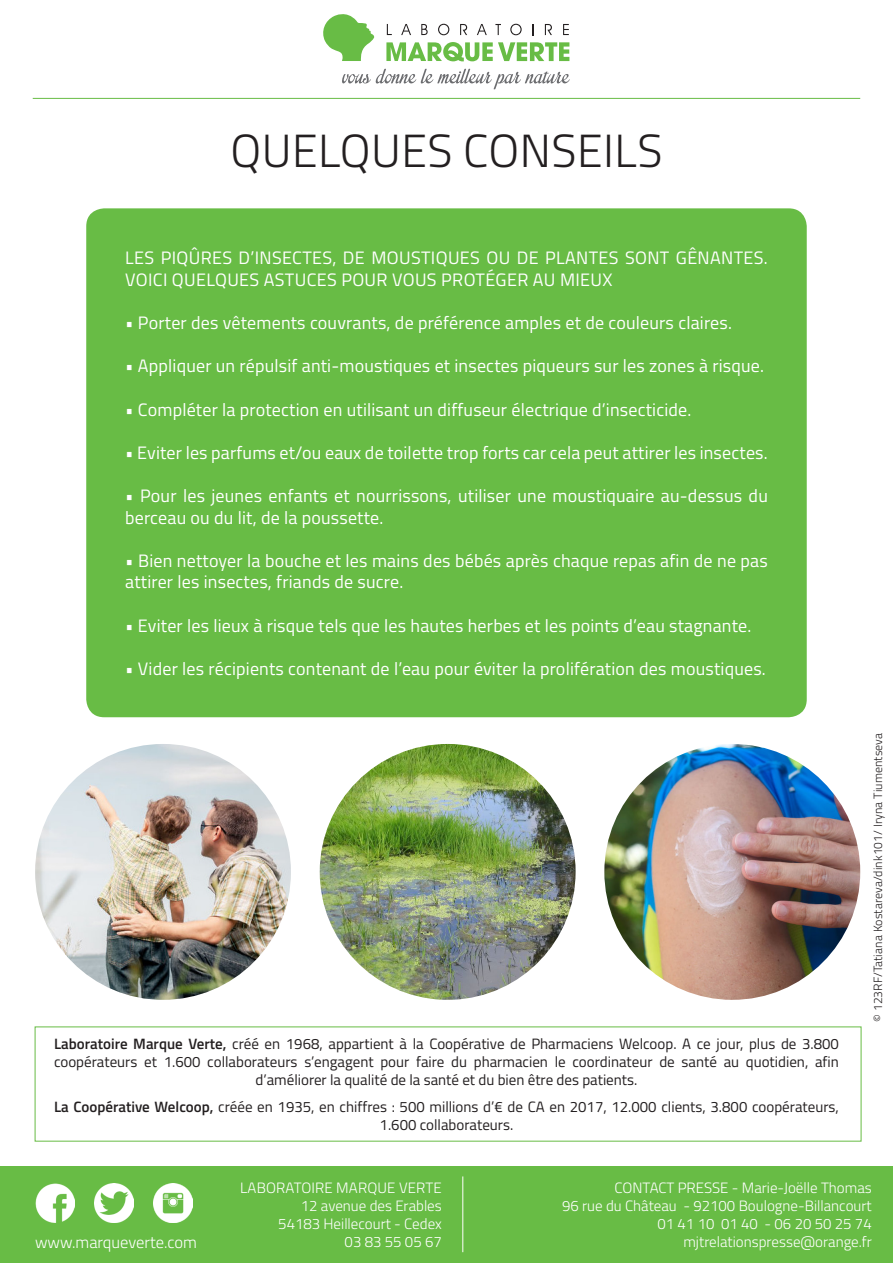
<style>
.page{position:relative;width:893px;height:1263px;background:#fff}
.page>*{position:absolute;margin:0;border:0;box-sizing:border-box;transform-origin:0 0}
.t1{font:300 46.5px "Titillium";letter-spacing:.01em;color:#231f20}
.t2{font:18px/21.6px "Titillium";letter-spacing:.01em;color:#fff}
.t3{font:300 16.5px "Titillium";color:#fff}
.t4{font:15px/18px "Titillium";color:#231f20;text-align:center}
.t5{font:300 15px "Titillium";color:#fff}
.t6{font:300 12px "Titillium";letter-spacing:.01em;color:#231f20}
.s1{font-weight:600}
</style>
<div class="page">
<div style="left:0;top:1166px;width:893px;height:97px;background:#68bc45"></div>
<img style="left:35px;top:1183px;width:40px;height:40px">
<img style="left:94px;top:1183px;width:40px;height:40px">
<img style="left:153px;top:1183px;width:40px;height:40px">
<hr style="left:462px;top:1176px;width:1px;height:76px;background:#fff">
<hr style="left:33px;top:98px;width:827px;height:1px;background:#68bc45">
<svg style="left:386px;top:42px;width:183px;height:19px"></svg>
<svg style="left:323px;top:14px;width:51px;height:47px"></svg>
<svg style="left:387px;top:24px;width:5px;height:11px"></svg>
<svg style="left:401px;top:24px;width:10px;height:11px"></svg>
<svg style="left:421px;top:24px;width:7px;height:11px"></svg>
<svg style="left:438px;top:24px;width:11px;height:11px"></svg>
<svg style="left:460px;top:24px;width:7px;height:11px"></svg>
<svg style="left:477px;top:24px;width:10px;height:11px"></svg>
<svg style="left:495px;top:24px;width:6px;height:11px"></svg>
<svg style="left:510px;top:24px;width:12px;height:11px"></svg>
<svg style="left:532px;top:24px;width:2px;height:11px"></svg>
<svg style="left:545px;top:24px;width:7px;height:11px"></svg>
<svg style="left:563px;top:24px;width:6px;height:11px"></svg>
<svg style="left:342px;top:68px;width:228px;height:22px"></svg>
<div style="left:86px;top:208px;width:721px;height:509px;background:#68bc45;border-radius:18px"></div>
<img style="left:35px;top:744px;width:256px;height:256px;border-radius:128px">
<img style="left:320px;top:744px;width:256px;height:256px;border-radius:127px">
<img style="left:604px;top:744px;width:256px;height:256px;border-radius:128px">
<p class="t1" style="left:230px;top:117px;width:434px">QUELQUES CONSEILS</p>
<p class="t2" style="left:125px;top:246px;width:644px">LES PIQÛRES D’INSECTES, DE MOUSTIQUES OU DE PLANTES SONT GÊNANTES.<br>VOICI QUELQUES ASTUCES POUR VOUS PROTÉGER AU MIEUX</p>
<p class="t2" style="left:125px;top:311px;width:608px">• Porter des vêtements couvrants, de préférence amples et de couleurs claires.</p>
<p class="t2" style="left:125px;top:354px;width:640px">• Appliquer un répulsif anti-moustiques et insectes piqueurs sur les zones à risque.</p>
<p class="t2" style="left:125px;top:398px;width:568px">• Compléter la protection en utilisant un diffuseur électrique d’insecticide.</p>
<p class="t2" style="left:125px;top:441px;width:644px">• Eviter les parfums et/ou eaux de toilette trop forts car cela peut attirer les insectes.</p>
<p class="t2" style="left:125px;top:484px;width:644px">• Pour les jeunes enfants et nourrissons, utiliser une moustiquaire au-dessus du berceau ou du lit, de la poussette.</p>
<p class="t2" style="left:125px;top:549px;width:644px">• Bien nettoyer la bouche et les mains des bébés après chaque repas afin de ne pas attirer les insectes, friands de sucre.</p>
<p class="t2" style="left:125px;top:614px;width:628px">• Eviter les lieux à risque tels que les hautes herbes et les points d’eau stagnante.</p>
<p class="t2" style="left:125px;top:657px;width:642px">• Vider les récipients contenant de l’eau pour éviter la prolifération des moustiques.</p>
<p class="t4" style="left:54px;top:1034px;width:786px"><span class="s1">Laboratoire Marque Verte,</span> créé en 1968, appartient à la Coopérative de Pharmaciens Welcoop. A ce jour, plus de 3.800 coopérateurs et 1.600 collaborateurs s’engagent pour faire du pharmacien le coordinateur de santé au quotidien, afin d’améliorer la qualité de la santé et du bien être des patients.</p>
<p class="t4" style="left:54px;top:1097px;width:786px"><span class="s1">La Coopérative Welcoop,</span> créée en 1935, en chiffres : 500 millions d’€ de CA en 2017, 12.000 clients, 3.800 coopérateurs,<br>1.600 collaborateurs.</p>
<p class="t6" style="left:869px;top:1022px;width:290px;rotate:-90deg">© 123RF/Tatiana Kostareva/dink101/ Iryna Tiumentseva</p>
<p class="t5" style="left:240px;top:1177px;width:203px">LABORATOIRE MARQUE VERTE</p>
<p class="t5" style="left:301px;top:1195px;width:142px">12 avenue des Erables</p>
<p class="t5" style="left:278px;top:1213px;width:165px">54183 Heillecourt - Cedex</p>
<p class="t3" style="left:35px;top:1230px;width:163px">www.marqueverte.com</p>
<p class="t5" style="left:345px;top:1231px;width:99px">03 83 55 05 67</p>
<p class="t5" style="left:614px;top:1177px;width:259px">CONTACT PRESSE - Marie-Joëlle Thomas</p>
<p class="t5" style="left:562px;top:1195px;width:311px">96 rue du Château - 92100 Boulogne-Billancourt</p>
<p class="t5" style="left:657px;top:1213px;width:216px">01 41 10 01 40 - 06 20 50 25 74</p>
<p class="t5" style="left:683px;top:1231px;width:190px">mjtrelationspresse@orange.fr</p>
</div>
